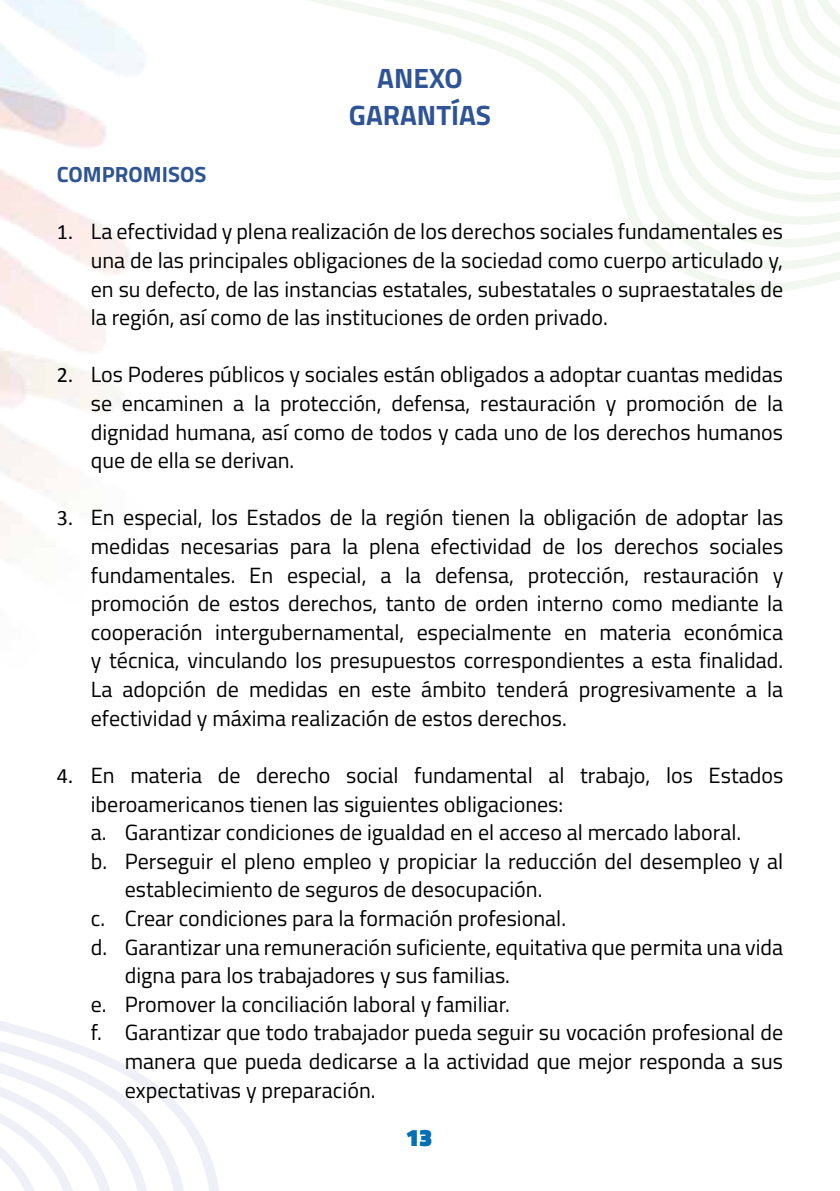
<style>
.page{position:relative;width:840px;height:1191px;background:#fff}
.page>*{position:absolute;margin:0;border:0;box-sizing:border-box;transform-origin:0 0}
.t1{font:700 28px/36.4px "Titillium Web";color:#2f5496;text-align:center}
.t2{font:900 24px "Titillium Web";color:#006fb3}
.t3{font:22px/28.6px "Titillium Web";color:#000;text-align:justify}
.t4{font:700 22px "Titillium Web";color:#2f5496}
.s1{font-family:"Calibri"}
</style>
<div class="page">
<p class="t4" style="left:57px;top:158px;width:151px">COMPROMISOS</p>
<p class="t1" style="left:349px;top:59px;width:143px">ANEXO<br>GARANTÍAS</p>
<p class="t3" style="left:91px;top:216px;width:693px;text-indent:-34px"><span class="s1">1.</span> La efectividad y plena realización de los derechos sociales fundamentales es una de las principales obligaciones de la sociedad como cuerpo articulado y, en su defecto, de las instancias estatales, subestatales o supraestatales de la región, así como de las instituciones de orden privado.</p>
<p class="t3" style="left:91px;top:359px;width:693px;text-indent:-34px"><span class="s1">2.</span> Los Poderes públicos y sociales están obligados a adoptar cuantas medidas se encaminen a la protección, defensa, restauración y promoción de la dignidad humana, así como de todos y cada uno de los derechos humanos que de ella se derivan.</p>
<p class="t3" style="left:91px;top:502px;width:693px;text-indent:-34px"><span class="s1">3.</span> En especial, los Estados de la región tienen la obligación de adoptar las medidas necesarias para la plena efectividad de los derechos sociales fundamentales. En especial, a la defensa, protección, restauración y promoción de estos derechos, tanto de orden interno como mediante la cooperación intergubernamental, especialmente en materia económica y técnica, vinculando los presupuestos correspondientes a esta finalidad.<br>La adopción de medidas en este ámbito tenderá progresivamente a la efectividad y máxima realización de estos derechos.</p>
<p class="t3" style="left:57px;top:760px;width:727px"><span class="s1">4.</span> En materia de derecho social fundamental al trabajo, los Estados</p>
<p class="t3" style="left:91px;top:788px;width:473px">iberoamericanos tienen las siguientes obligaciones:</p>
<p class="t3" style="left:91px;top:817px;width:651px">a. Garantizar condiciones de igualdad en el acceso al mercado laboral.</p>
<p class="t3" style="left:91px;top:845px;width:693px">b. Perseguir el pleno empleo y propiciar la reducción del desempleo y al</p>
<p class="t3" style="left:125px;top:874px;width:419px">establecimiento de seguros de desocupación.</p>
<p class="t3" style="left:91px;top:903px;width:476px">c. Crear condiciones para la formación profesional.</p>
<p class="t3" style="left:91px;top:931px;width:693px">d. Garantizar una remuneración suficiente, equitativa que permita una vida</p>
<p class="t3" style="left:125px;top:960px;width:386px">digna para los trabajadores y sus familias.</p>
<p class="t3" style="left:91px;top:988px;width:420px">e. Promover la conciliación laboral y familiar.</p>
<p class="t3" style="left:91px;top:1017px;width:693px">f. Garantizar que todo trabajador pueda seguir su vocación profesional de</p>
<p class="t3" style="left:125px;top:1046px;width:659px">manera que pueda dedicarse a la actividad que mejor responda a sus</p>
<p class="t3" style="left:125px;top:1074px;width:252px">expectativas y preparación.</p>
<p class="t2" style="left:405px;top:1120px;width:28px">13</p>
</div>
